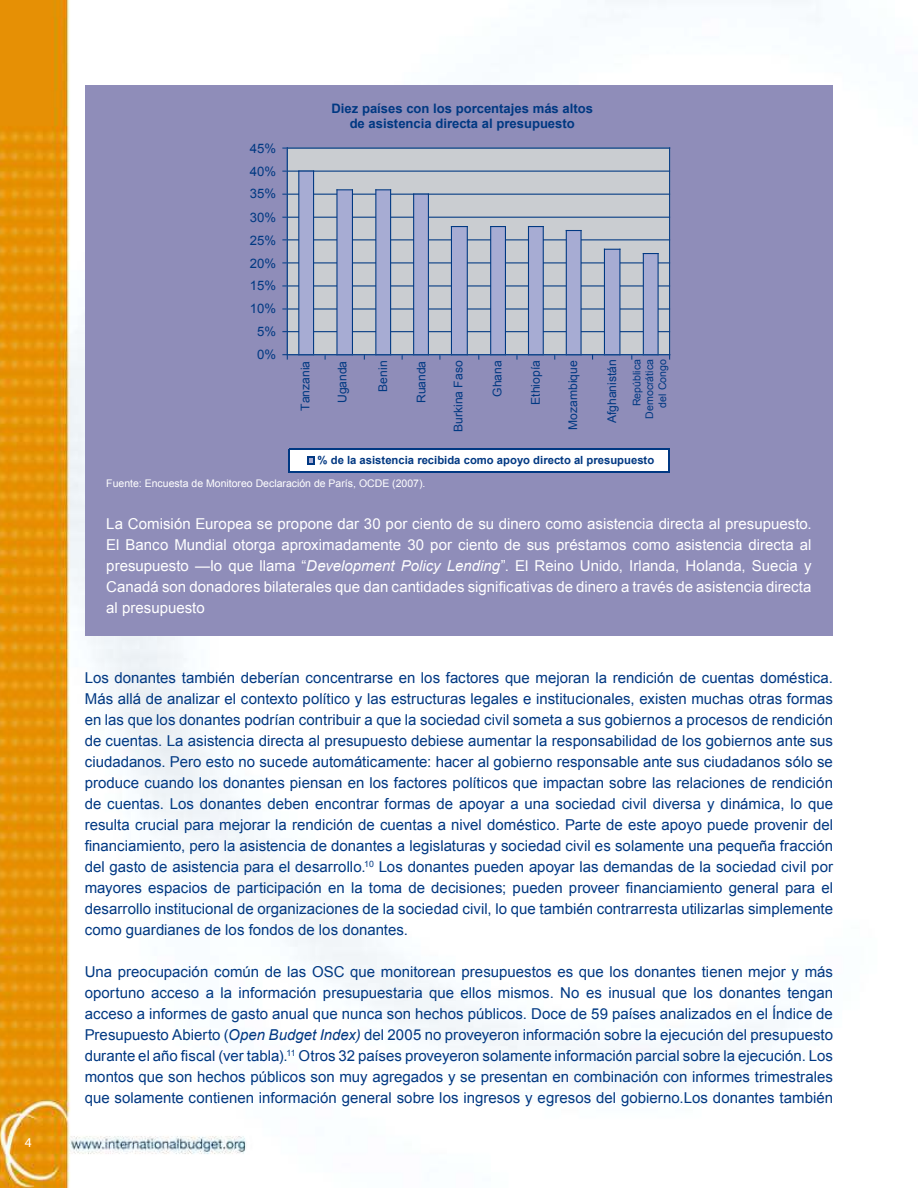
<style>
.page{position:relative;width:918px;height:1188px;background:#fff}
.page>*{position:absolute;margin:0;border:0;box-sizing:border-box;transform-origin:0 0}
.t1{font:15px/21px "Arial";color:#003882;text-align:justify}
.t2{font:15px/21px "Arial";color:#fff;text-align:justify}
.t3{font:13.5px "Myriad Pro";color:#fff}
.t4{font:700 13.05px/15.3px "Arial";color:#003882;text-align:center}
.t5{font:13.05px "Arial";color:#003882}
.t6{font:12px "Arial";color:#003882}
.t7{font:700 11.25px "Arial";color:#003882}
.t8{font:10.5px "Arial";color:#fff}
.t9{font:10.5px/12.8px "Arial";color:#003882;text-align:right}
.s1{font-style:italic}
</style>
<div class="page">
<img style="left:0;top:0;width:833px;height:1188px">
<div style="left:85px;top:85px;width:748px;height:550px;background:#8f8db9"></div>
<div style="left:289px;top:449px;width:380px;height:23px;background:#fff"></div>
<div style="left:287px;top:148px;width:383px;height:207px;background:#cacdd1"></div>
<hr style="left:287px;top:331px;width:383px;height:1px;background:#003882">
<hr style="left:287px;top:308px;width:383px;height:2px;background:#003882">
<hr style="left:287px;top:285px;width:383px;height:1px;background:#003882">
<hr style="left:287px;top:262px;width:383px;height:1px;background:#003882">
<hr style="left:287px;top:239px;width:383px;height:1px;background:#003882">
<hr style="left:287px;top:217px;width:383px;height:1px;background:#003882">
<hr style="left:287px;top:194px;width:383px;height:1px;background:#003882">
<hr style="left:287px;top:171px;width:383px;height:1px;background:#003882">
<hr style="left:287px;top:148px;width:383px;height:1px;background:#003882">
<hr style="left:669px;top:148px;width:1px;height:207px;background:#003882">
<div style="left:299px;top:171px;width:15px;height:184px;background:#a7acd3"></div>
<svg style="left:299px;top:171px;width:14px;height:1px"></svg>
<hr style="left:313px;top:171px;width:1px;height:184px;background:#003882">
<hr style="left:298px;top:171px;width:1px;height:184px;background:#003882">
<div style="left:337px;top:190px;width:15px;height:165px;background:#a7acd3"></div>
<svg style="left:337px;top:189px;width:15px;height:1px"></svg>
<hr style="left:352px;top:190px;width:1px;height:165px;background:#003882">
<hr style="left:336px;top:190px;width:2px;height:165px;background:#003882">
<div style="left:376px;top:190px;width:15px;height:165px;background:#a7acd3"></div>
<svg style="left:376px;top:189px;width:15px;height:1px"></svg>
<hr style="left:390px;top:190px;width:1px;height:165px;background:#003882">
<hr style="left:375px;top:190px;width:1px;height:165px;background:#003882">
<div style="left:414px;top:194px;width:14px;height:161px;background:#a7acd3"></div>
<svg style="left:414px;top:194px;width:14px;height:1px"></svg>
<hr style="left:428px;top:194px;width:1px;height:161px;background:#003882">
<hr style="left:413px;top:194px;width:1px;height:161px;background:#003882">
<div style="left:451px;top:227px;width:16px;height:128px;background:#a7acd3"></div>
<svg style="left:451px;top:226px;width:16px;height:1px"></svg>
<hr style="left:467px;top:227px;width:1px;height:128px;background:#003882">
<hr style="left:451px;top:227px;width:1px;height:128px;background:#003882">
<div style="left:491px;top:227px;width:14px;height:128px;background:#a7acd3"></div>
<svg style="left:491px;top:226px;width:14px;height:1px"></svg>
<hr style="left:505px;top:227px;width:1px;height:128px;background:#003882">
<hr style="left:490px;top:227px;width:1px;height:128px;background:#003882">
<div style="left:528px;top:227px;width:15px;height:128px;background:#a7acd3"></div>
<svg style="left:528px;top:226px;width:15px;height:1px"></svg>
<hr style="left:543px;top:227px;width:1px;height:128px;background:#003882">
<hr style="left:528px;top:227px;width:1px;height:128px;background:#003882">
<div style="left:566px;top:231px;width:15px;height:124px;background:#a7acd3"></div>
<svg style="left:566px;top:230px;width:15px;height:1px"></svg>
<hr style="left:581px;top:231px;width:1px;height:124px;background:#003882">
<hr style="left:566px;top:231px;width:1px;height:124px;background:#003882">
<div style="left:604px;top:249px;width:16px;height:106px;background:#a7acd3"></div>
<svg style="left:605px;top:249px;width:14px;height:1px"></svg>
<hr style="left:619px;top:249px;width:1px;height:106px;background:#003882">
<hr style="left:604px;top:249px;width:1px;height:106px;background:#003882">
<div style="left:643px;top:254px;width:15px;height:101px;background:#a7acd3"></div>
<svg style="left:643px;top:253px;width:15px;height:1px"></svg>
<hr style="left:658px;top:254px;width:1px;height:101px;background:#003882">
<hr style="left:643px;top:254px;width:1px;height:101px;background:#003882">
<hr style="left:287px;top:148px;width:1px;height:207px;background:#003882">
<hr style="left:287px;top:354px;width:383px;height:1px;background:#003882">
<svg style="left:283px;top:354px;width:5px;height:5px"></svg>
<hr style="left:289px;top:449px;width:380px;height:1px;background:#003882">
<svg style="left:668px;top:450px;width:1px;height:21px"></svg>
<hr style="left:289px;top:471px;width:380px;height:1px;background:#003882">
<svg style="left:289px;top:450px;width:1px;height:21px"></svg>
<svg style="left:307px;top:457px;width:7px;height:7px"></svg>
<p class="t3" style="left:25px;top:1134px;width:8px">4</p>
<p class="t5" style="left:250px;top:143px;width:28px">45%</p>
<p class="t5" style="left:250px;top:166px;width:28px">40%</p>
<p class="t5" style="left:250px;top:189px;width:28px">35%</p>
<p class="t5" style="left:250px;top:212px;width:28px">30%</p>
<p class="t5" style="left:250px;top:235px;width:28px">25%</p>
<p class="t5" style="left:250px;top:258px;width:28px">20%</p>
<p class="t5" style="left:250px;top:281px;width:28px">15%</p>
<p class="t5" style="left:250px;top:304px;width:28px">10%</p>
<p class="t5" style="left:257px;top:327px;width:21px">5%</p>
<p class="t5" style="left:257px;top:350px;width:21px">0%</p>
<p class="t4" style="left:332px;top:102px;width:263px">Diez países con los porcentajes más altos de asistencia directa al presupuesto</p>
<p class="t6" style="left:301px;top:411px;width:51px;rotate:-90deg">Tanzania</p>
<p class="t6" style="left:338px;top:403px;width:44px;rotate:-90deg">Uganda</p>
<p class="t6" style="left:379px;top:392px;width:32px;rotate:-90deg">Benin</p>
<p class="t6" style="left:417px;top:403px;width:44px;rotate:-90deg">Ruanda</p>
<p class="t6" style="left:454px;top:432px;width:73px;rotate:-90deg">Burkina Faso</p>
<p class="t6" style="left:493px;top:397px;width:38px;rotate:-90deg">Ghana</p>
<p class="t6" style="left:531px;top:405px;width:46px;rotate:-90deg">Ethiopía</p>
<p class="t6" style="left:568px;top:430px;width:71px;rotate:-90deg">Mozambique</p>
<p class="t6" style="left:607px;top:423px;width:65px;rotate:-90deg">Afghanistán</p>
<p class="t9" style="left:631px;top:419px;width:61px;rotate:-90deg">República<br>Democrática del Congo</p>
<p class="t7" style="left:318px;top:456px;width:338px">% de la asistencia recibida como apoyo directo al presupuesto</p>
<p class="t8" style="left:106px;top:480px;width:321px">Fuente: Encuesta de Monitoreo Declaración de París, OCDE (2007).</p>
<p class="t2" style="left:106px;top:515px;width:707px">La Comisión Europea se propone dar 30 por ciento de su dinero como asistencia directa al presupuesto.<br>El Banco Mundial otorga aproximadamente 30 por ciento de sus préstamos como asistencia directa al presupuesto —lo que llama “<span class="s1">Development Policy Lending</span>”. El Reino Unido, Irlanda, Holanda, Suecia y Canadá son donadores bilaterales que dan cantidades significativas de dinero a través de asistencia directa al presupuesto</p>
<p class="t1" style="left:85px;top:668px;width:750px">Los donantes también deberían concentrarse en los factores que mejoran la rendición de cuentas doméstica.<br>Más allá de analizar el contexto político y las estructuras legales e institucionales, existen muchas otras formas en las que los donantes podrían contribuir a que la sociedad civil someta a sus gobiernos a procesos de rendición de cuentas. La asistencia directa al presupuesto debiese aumentar la responsabilidad de los gobiernos ante sus ciudadanos. Pero esto no sucede automáticamente: hacer al gobierno responsable ante sus ciudadanos sólo se produce cuando los donantes piensan en los factores políticos que impactan sobre las relaciones de rendición de cuentas. Los donantes deben encontrar formas de apoyar a una sociedad civil diversa y dinámica, lo que resulta crucial para mejorar la rendición de cuentas a nivel doméstico. Parte de este apoyo puede provenir del financiamiento, pero la asistencia de donantes a legislaturas y sociedad civil es solamente una pequeña fracción del gasto de asistencia para el desarrollo.<sup>10</sup> Los donantes pueden apoyar las demandas de la sociedad civil por mayores espacios de participación en la toma de decisiones; pueden proveer financiamiento general para el desarrollo institucional de organizaciones de la sociedad civil, lo que también contrarresta utilizarlas simplemente como guardianes de los fondos de los donantes.</p>
<p class="t1" style="left:85px;top:962px;width:750px">Una preocupación común de las OSC que monitorean presupuestos es que los donantes tienen mejor y más oportuno acceso a la información presupuestaria que ellos mismos. No es inusual que los donantes tengan acceso a informes de gasto anual que nunca son hechos públicos. Doce de 59 países analizados en el Índice de Presupuesto Abierto (<span class="s1">Open Budget Index)</span> del 2005 no proveyeron información sobre la ejecución del presupuesto durante el año fiscal (ver tabla).<sup>11</sup> Otros 32 países proveyeron solamente información parcial sobre la ejecución. Los montos que son hechos públicos son muy agregados y se presentan en combinación con informes trimestrales que solamente contienen información general sobre los ingresos y egresos del gobierno.Los donantes también</p>
</div>
